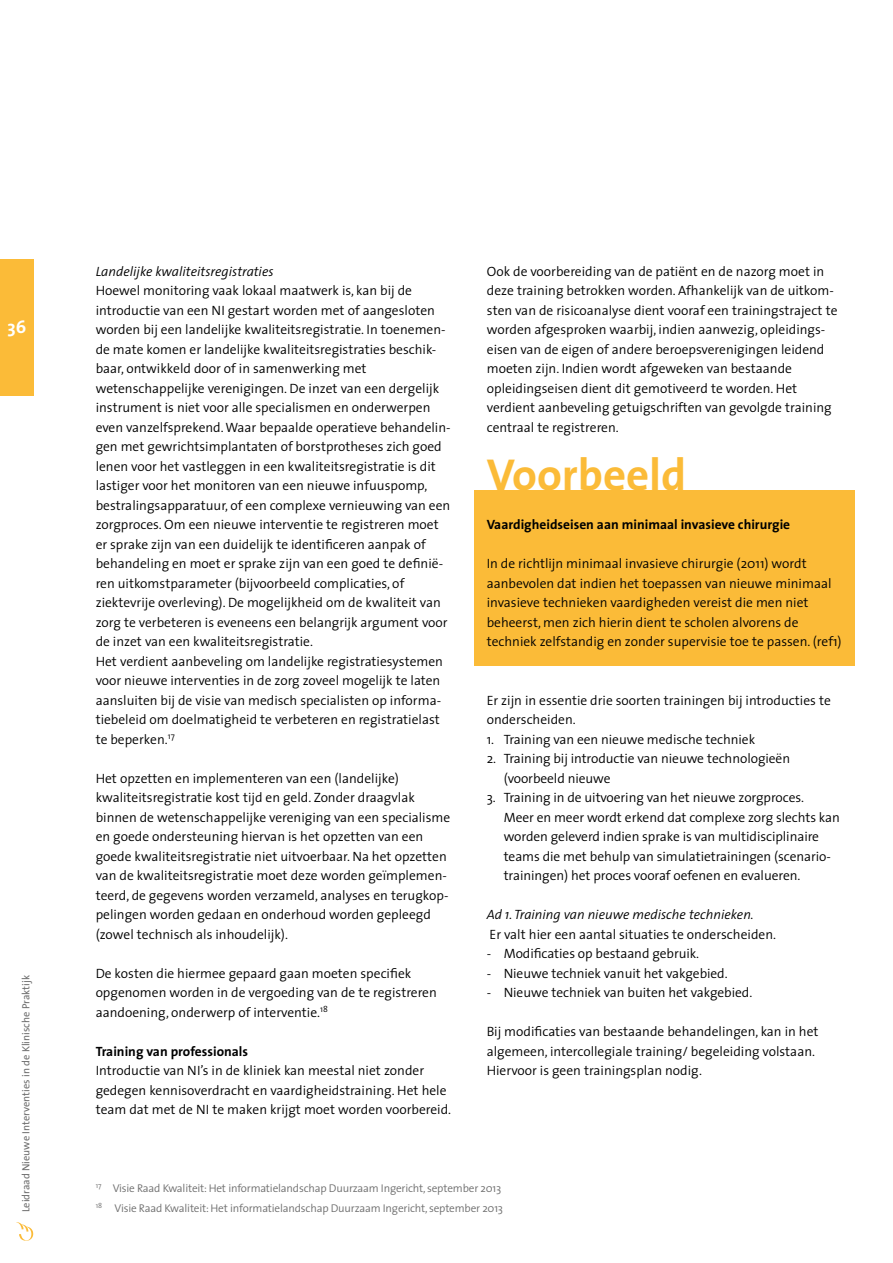
<style>
.page{position:relative;width:893px;height:1263px;background:#fff}
.page>*{position:absolute;margin:0;border:0;box-sizing:border-box;transform-origin:0 0}
.t1{font:700 45px "The Sans";color:#fbbb38}
.t2{font:700 18px "The Sans";color:#fff}
.t3{font:300 13.5px/19.5px "The Sans";color:#000}
.t4{font:italic 300 13.5px "The Sans";color:#000}
.t5{font:700 13.5px "The Sans";color:#000}
.t6{font:300 11.25px/19.5px "The Sans";letter-spacing:-.015em;color:#6e6e6e}
.t7{font:10.5px "The Sans";color:#6e6e6e}
</style>
<div class="page">
<div style="left:0;top:259px;width:34px;height:136px;background:#fbbb38"></div>
<svg style="left:16px;top:1222px;width:17px;height:19px"></svg>
<div style="left:474px;top:490px;width:381px;height:176px;background:#fbbb38"></div>
<h2 class="t2" style="left:8px;top:312px;width:20px">36</h2>
<p class="t7" style="left:17px;top:1212px;width:238px;rotate:-90deg">Leidraad Nieuwe Interventies in de Klinische Praktijk</p>
<p class="t4" style="left:96px;top:260px;width:179px">Landelijke kwaliteitsregistraties</p>
<p class="t3" style="left:96px;top:280px;width:356px">Hoewel monitoring vaak lokaal maatwerk is, kan bij de introductie van een NI gestart worden met of aangesloten worden bij een landelijke kwaliteitsregistratie. In toenemen&shy;de mate komen er landelijke kwaliteitsregistraties beschik&shy;baar, ontwikkeld door of in samenwerking met wetenschappelijke verenigingen. De inzet van een dergelijk instrument is niet voor alle specialismen en onderwerpen even vanzelfsprekend. Waar bepaalde operatieve behandelin&shy;gen met gewrichtsimplantaten of borstprotheses zich goed lenen voor het vastleggen in een kwaliteitsregistratie is dit lastiger voor het monitoren van een nieuwe infuuspomp, bestralingsapparatuur, of een complexe vernieuwing van een zorgproces. Om een nieuwe interventie te registreren moet er sprake zijn van een duidelijk te identificeren aanpak of behandeling en moet er sprake zijn van een goed te definië&shy;ren uitkomstparameter (bijvoorbeeld complicaties, of ziektevrije overleving). De mogelijkheid om de kwaliteit van zorg te verbeteren is eveneens een belangrijk argument voor de inzet van een kwaliteitsregistratie.<br>Het verdient aanbeveling om landelijke registratiesystemen voor nieuwe interventies in de zorg zoveel mogelijk te laten aansluiten bij de visie van medisch specialisten op informa&shy;tiebeleid om doelmatigheid te verbeteren en registratielast te beperken.<sup>17</sup></p>
<p class="t3" style="left:96px;top:768px;width:356px">Het opzetten en implementeren van een (landelijke) kwaliteitsregistratie kost tijd en geld. Zonder draagvlak binnen de wetenschappelijke vereniging van een specialisme en goede ondersteuning hiervan is het opzetten van een goede kwaliteitsregistratie niet uitvoerbaar. Na het opzetten van de kwaliteitsregistratie moet deze worden geïmplemen&shy;teerd, de gegevens worden verzameld, analyses en terugkop&shy;pelingen worden gedaan en onderhoud worden gepleegd (zowel technisch als inhoudelijk).</p>
<p class="t3" style="left:96px;top:963px;width:343px">De kosten die hiermee gepaard gaan moeten specifiek opgenomen worden in de vergoeding van de te registreren aandoening, onderwerp of interventie.<sup>18</sup></p>
<p class="t5" style="left:96px;top:1040px;width:154px">Training van professionals</p>
<p class="t3" style="left:96px;top:1060px;width:357px">Introductie van NI’s in de kliniek kan meestal niet zonder gedegen kennisoverdracht en vaardigheidstraining. Het hele team dat met de NI te maken krijgt moet worden voorbereid.</p>
<p class="t3" style="left:487px;top:261px;width:352px">Ook de voorbereiding van de patiënt en de nazorg moet in deze training betrokken worden. Afhankelijk van de uitkom&shy;sten van de risicoanalyse dient vooraf een trainingstraject te worden afgesproken waarbij, indien aanwezig, opleidings&shy;eisen van de eigen of andere beroepsverenigingen leidend moeten zijn. Indien wordt afgeweken van bestaande opleidingseisen dient dit gemotiveerd te worden. Het verdient aanbeveling getuigschriften van gevolgde training centraal te registreren.</p>
<h1 class="t1" style="left:487px;top:437px;width:201px">Voorbeeld</h1>
<p class="t5" style="left:487px;top:513px;width:305px">Vaardigheidseisen aan minimaal invasieve chirurgie</p>
<p class="t3" style="left:487px;top:553px;width:356px">In de richtlijn minimaal invasieve chirurgie (2011) wordt aanbevolen dat indien het toepassen van nieuwe minimaal invasieve technieken vaardigheden vereist die men niet beheerst, men zich hierin dient te scholen alvorens de techniek zelfstandig en zonder supervisie toe te passen. (ref1)</p>
<p class="t3" style="left:487px;top:690px;width:346px">Er zijn in essentie drie soorten trainingen bij introducties te onderscheiden.</p>
<p class="t3" style="left:487px;top:729px;width:270px">1. Training van een nieuwe medische techniek</p>
<p class="t3" style="left:504px;top:748px;width:288px;text-indent:-17px">2. Training bij introductie van nieuwe technologieën (voorbeeld nieuwe</p>
<p class="t3" style="left:504px;top:787px;width:338px;text-indent:-17px">3. Training in de uitvoering van het nieuwe zorgproces.<br>Meer en meer wordt erkend dat complexe zorg slechts kan worden geleverd indien sprake is van multidisciplinaire teams die met behulp van simulatietrainingen (scenario&shy;trainingen) het proces vooraf oefenen en evalueren.</p>
<p class="t4" style="left:487px;top:903px;width:269px">Ad 1. Training van nieuwe medische technieken.</p>
<p class="t3" style="left:490px;top:924px;width:288px">Er valt hier een aantal situaties te onderscheiden.</p>
<p class="t3" style="left:487px;top:943px;width:214px">- Modificaties op bestaand gebruik.</p>
<p class="t3" style="left:487px;top:963px;width:242px">- Nieuwe techniek vanuit het vakgebied.</p>
<p class="t3" style="left:487px;top:982px;width:267px">- Nieuwe techniek van buiten het vakgebied.</p>
<p class="t3" style="left:487px;top:1021px;width:333px">Bij modificaties van bestaande behandelingen, kan in het algemeen, intercollegiale training/ begeleiding volstaan.<br>Hiervoor is geen trainingsplan nodig.</p>
<p class="t6" style="left:96px;top:1178px;width:409px"><sup>17</sup> Visie Raad Kwaliteit: Het informatielandschap Duurzaam Ingericht, september 2013<br><sup>18</sup> Visie Raad Kwaliteit: Het informatielandschap Duurzaam Ingericht, september 2013</p>
</div>
